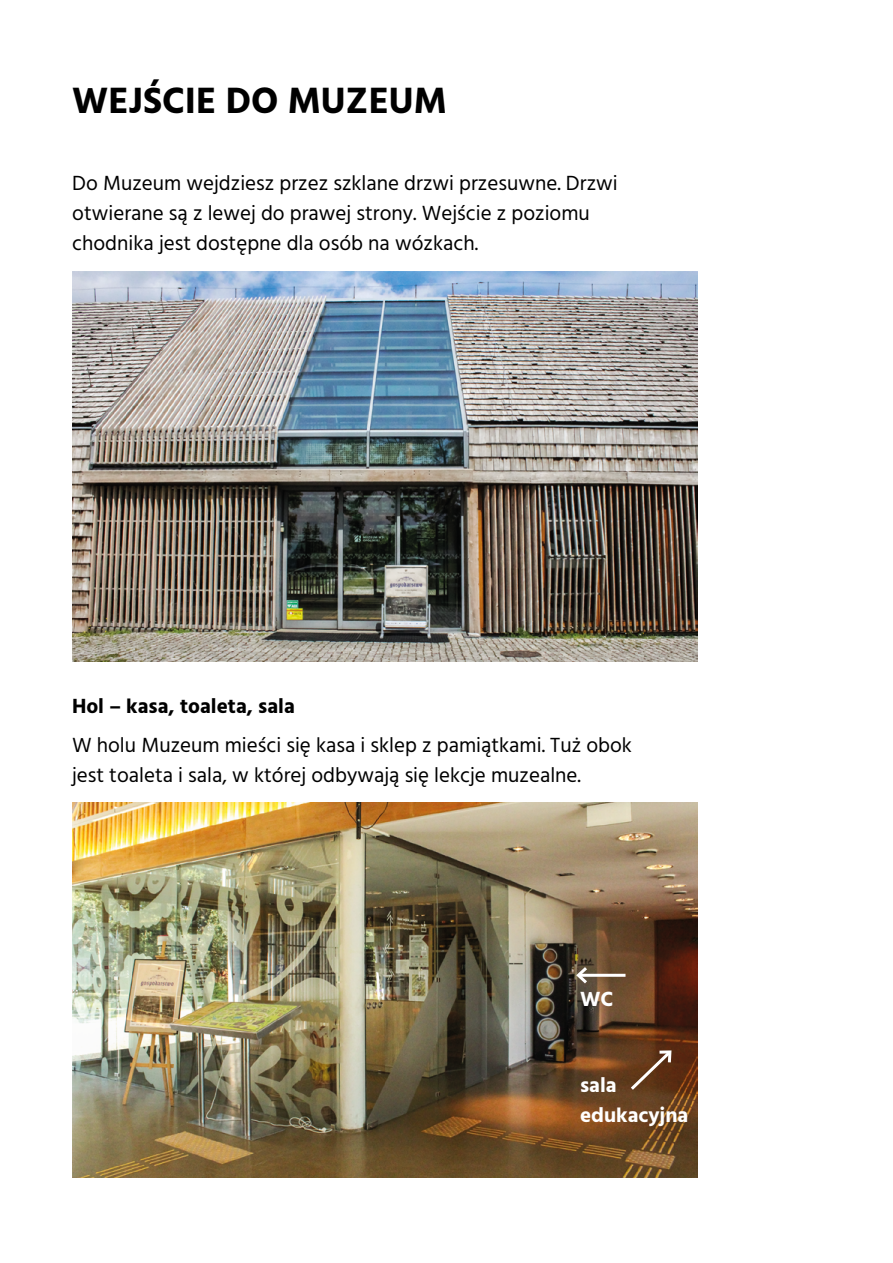
<style>
.page{position:relative;width:893px;height:1263px;background:#fff}
.page>*{position:absolute;margin:0;border:0;box-sizing:border-box;transform-origin:0 0}
.t1{font:700 37.5px "Hind";color:#000}
.t2{font:21px/30px "Hind";color:#000}
.t3{font:700 21px "Hind";color:#000}
.t4{font:700 21px/30px "Hind";color:#fff}
</style>
<div class="page">
<img style="left:72px;top:271px;width:625px;height:390px">
<img style="left:72px;top:803px;width:625px;height:375px">
<hr style="left:578px;top:974px;width:47px;height:3px;background:#fff">
<svg style="left:574px;top:964px;width:16px;height:22px"></svg>
<svg style="left:628px;top:1048px;width:46px;height:45px;background:#6f492f"></svg>
<h1 class="t1" style="left:72px;top:78px;width:376px">WEJŚCIE DO MUZEUM</h1>
<p class="t2" style="left:72px;top:169px;width:547px">Do Muzeum wejdziesz przez szklane drzwi przesuwne. Drzwi otwierane są z lewej do prawej strony. Wejście z poziomu chodnika jest dostępne dla osób na wózkach.</p>
<p class="t3" style="left:72px;top:693px;width:224px">Hol – kasa, toaleta, sala</p>
<p class="t2" style="left:72px;top:731px;width:562px">W holu Muzeum mieści się kasa i sklep z pamiątkami. Tuż obok jest toaleta i sala, w której odbywają się lekcje muzealne.</p>
<p class="t4" style="left:580px;top:983px;width:35px">WC</p>
<p class="t4" style="left:580px;top:1070px;width:110px">sala edukacyjna</p>
</div>
